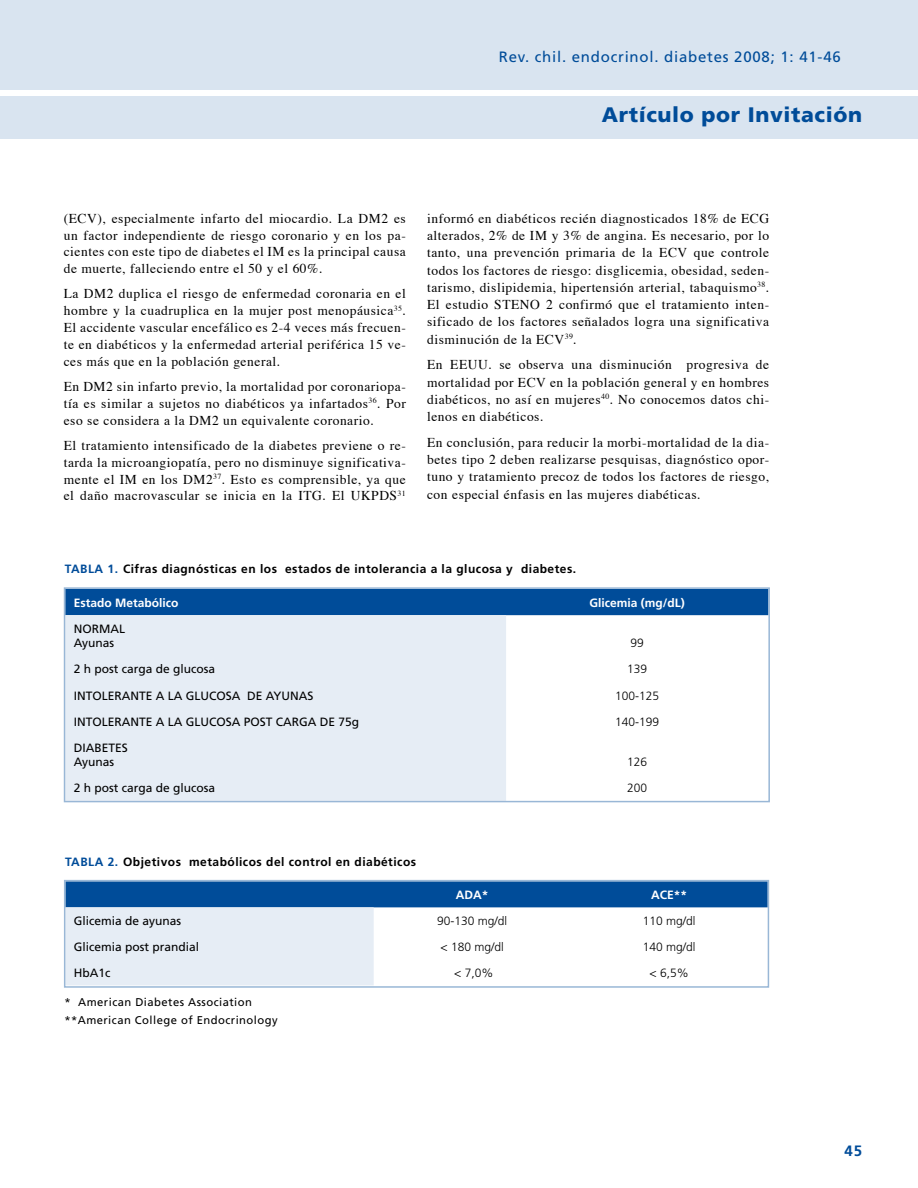
<style>
.page{position:relative;width:918px;height:1188px;background:#fff}
.page>*{position:absolute;margin:0;border:0;box-sizing:border-box;transform-origin:0 0}
.t1{font:900 21px "Frutiger";letter-spacing:.03em;color:#004c99}
.t2{font:15px "Frutiger";letter-spacing:.05em;color:#004c99}
.t3{font:700 15px "Frutiger";color:#004c99}
.t4{font:13.5px/17.2px "Times";letter-spacing:.04em;color:#000;text-align:justify}
.t5{font:12px/14.4px "Frutiger";color:#000}
.t6{font:700 12px "Frutiger";letter-spacing:.04em;color:#000}
.t7{font:300 12px "Frutiger";color:#000}
.t8{font:700 12px "Frutiger";color:#fff}
.t9{font:11.25px/17.7px "Frutiger";letter-spacing:.04em;color:#000}
.s1{color:#004c99}
</style>
<div class="page">
<div style="left:0;top:96px;width:918px;height:42px;background:#d9e4f0"></div>
<div style="left:0;top:0;width:918px;height:90px;background:#d9e4f0"></div>
<div style="left:67px;top:590px;width:700px;height:25px;background:#004c99"></div>
<div style="left:67px;top:615px;width:439px;height:184px;background:#e6edf5"></div>
<div style="left:64px;top:587px;width:706px;height:215px;border:2px solid #99b7d6"></div>
<svg style="left:67px;top:883px;width:699px;height:102px"></svg>
<div style="left:64px;top:880px;width:705px;height:108px;border:2px solid #99b7d6"></div>
<p class="t2" style="left:499px;top:48px;width:343px">Rev. chil. endocrinol. diabetes 2008; 1: 41-46</p>
<h1 class="t1" style="left:602px;top:102px;width:262px">Artículo por Invitación</h1>
<p class="t4" style="left:64px;top:209px;width:344px;line-height:16.8px">(ECV), especialmente infarto del miocardio. La DM2 es un factor independiente de riesgo coronario y en los pa&shy;cientes con este tipo de diabetes el IM es la principal causa de muerte, falleciendo entre el 50 y el 60%.</p>
<p class="t4" style="left:64px;top:284px;width:344px;line-height:16.8px">La DM2 duplica el riesgo de enfermedad coronaria en el hombre y la cuadruplica en la mujer post menopáusica<sup>35</sup>.<br>El accidente vascular encefálico es 2-4 veces más frecuen&shy;te en diabéticos y la enfermedad arterial periférica 15 ve&shy;ces más que en la población general.</p>
<p class="t4" style="left:64px;top:377px;width:344px;line-height:16.8px">En DM2 sin infarto previo, la mortalidad por coronariopa&shy;tía es similar a sujetos no diabéticos ya infartados<sup>36</sup>. Por eso se considera a la DM2 un equivalente coronario.</p>
<p class="t4" style="left:64px;top:436px;width:344px;line-height:16.8px">El tratamiento intensificado de la diabetes previene o re&shy;tarda la microangiopatía, pero no disminuye significativa&shy;mente el IM en los DM2<sup>37</sup>. Esto es comprensible, ya que el daño macrovascular se inicia en la ITG. El UKPDS<sup>31</sup></p>
<p class="t4" style="left:427px;top:208px;width:344px">informó en diabéticos recién diagnosticados 18% de ECG alterados, 2% de IM y 3% de angina. Es necesario, por lo tanto, una prevención primaria de la ECV que controle todos los factores de riesgo: disglicemia, obesidad, seden&shy;tarismo, dislipidemia, hipertensión arterial, tabaquismo<sup>38</sup>.<br>El estudio STENO 2 confirmó que el tratamiento inten&shy;sificado de los factores señalados logra una significativa disminución de la ECV<sup>39</sup>.</p>
<p class="t4" style="left:427px;top:355px;width:344px">En EEUU. se observa una disminución progresiva de mortalidad por ECV en la población general y en hombres diabéticos, no así en mujeres<sup>40</sup>. No conocemos datos chi&shy;lenos en diabéticos.</p>
<p class="t4" style="left:427px;top:433px;width:344px">En conclusión, para reducir la morbi-mortalidad de la dia&shy;betes tipo 2 deben realizarse pesquisas, diagnóstico opor&shy;tuno y tratamiento precoz de todos los factores de riesgo, con especial énfasis en las mujeres diabéticas.</p>
<p class="t6" style="left:65px;top:562px;width:513px"><span class="s1">TABLA 1.</span> Cifras diagnósticas en los estados de intolerancia a la glucosa y diabetes.</p>
<p class="t8" style="left:74px;top:595px;width:106px">Estado Metabólico</p>
<p class="t8" style="left:590px;top:595px;width:97px">Glicemia (mg/dL)</p>
<p class="t5" style="left:74px;top:621px;width:53px">NORMAL<br>Ayunas</p>
<p class="t7" style="left:631px;top:637px;width:15px">99</p>
<p class="t5" style="left:74px;top:662px;width:143px">2 h post carga de glucosa</p>
<p class="t7" style="left:627px;top:663px;width:22px">139</p>
<p class="t5" style="left:74px;top:688px;width:241px">INTOLERANTE A LA GLUCOSA DE AYUNAS</p>
<p class="t7" style="left:615px;top:689px;width:46px">100-125</p>
<p class="t5" style="left:74px;top:714px;width:287px">INTOLERANTE A LA GLUCOSA POST CARGA DE 75g</p>
<p class="t7" style="left:615px;top:715px;width:46px">140-199</p>
<p class="t5" style="left:74px;top:740px;width:56px">DIABETES<br>Ayunas</p>
<p class="t7" style="left:627px;top:755px;width:22px">126</p>
<p class="t5" style="left:74px;top:781px;width:143px">2 h post carga de glucosa</p>
<p class="t7" style="left:627px;top:781px;width:22px">200</p>
<p class="t6" style="left:65px;top:854px;width:353px"><span class="s1">TABLA 2.</span> Objetivos metabólicos del control en diabéticos</p>
<p class="t8" style="left:456px;top:888px;width:34px">ADA*</p>
<p class="t8" style="left:651px;top:888px;width:38px">ACE**</p>
<p class="t5" style="left:74px;top:914px;width:109px">Glicemia de ayunas</p>
<p class="t7" style="left:437px;top:914px;width:72px">90-130 mg/dl</p>
<p class="t7" style="left:643px;top:914px;width:54px">110 mg/dl</p>
<p class="t5" style="left:74px;top:940px;width:127px">Glicemia post prandial</p>
<p class="t7" style="left:441px;top:940px;width:65px">&lt; 180 mg/dl</p>
<p class="t7" style="left:643px;top:940px;width:54px">140 mg/dl</p>
<p class="t5" style="left:74px;top:966px;width:38px">HbA1c</p>
<p class="t7" style="left:454px;top:966px;width:41px">&lt; 7,0%</p>
<p class="t7" style="left:650px;top:966px;width:41px">&lt; 6,5%</p>
<p class="t9" style="left:64px;top:994px;width:215px">* American Diabetes Association **American College of Endocrinology</p>
<p class="t3" style="left:845px;top:1142px;width:10px">45</p>
</div>
